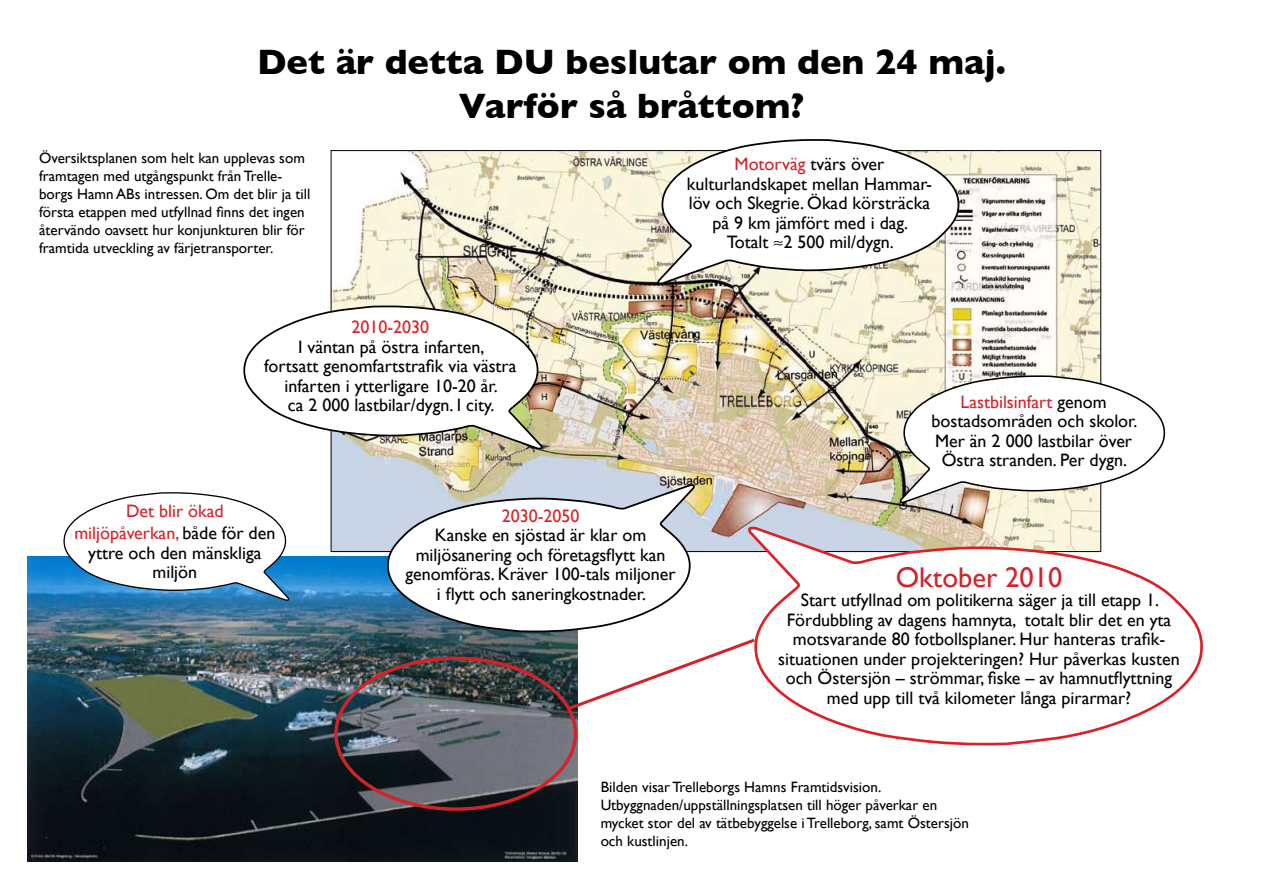
<style>
.page{position:relative;width:1263px;height:893px;background:#fff}
.page>*{position:absolute;margin:0;border:0;box-sizing:border-box;transform-origin:0 0}
.t1{font:700 36px/43.2px "Gill Sans";color:#000;text-align:center}
.t2{font:28.5px "Gill Sans";color:#d2232a}
.t3{font:18px/19.5px "Gill Sans";color:#000;text-align:center}
.t4{font:18px/21.6px "Gill Sans";color:#d2232a;text-align:center}
.t5{font:15px/18px "Gill Sans";color:#000}
.s1{color:#d2232a}
.s2{color:#000}
</style>
<div class="page">
<img style="left:27px;top:556px;width:550px;height:306px">
<img style="left:333px;top:152px;width:766px;height:398px">
<svg style="left:656px;top:139px;width:304px;height:146px"></svg>
<svg style="left:899px;top:375px;width:267px;height:129px"></svg>
<svg style="left:243px;top:305px;width:300px;height:146px"></svg>
<svg style="left:758px;top:525px;width:445px;height:221px"></svg>
<svg style="left:388px;top:485px;width:370px;height:228px"></svg>
<svg style="left:63px;top:492px;width:227px;height:110px"></svg>
<h1 class="t1" style="left:257px;top:40px;width:750px">Det är detta DU beslutar om den 24 maj.<br>Varför så bråttom?</h1>
<p class="t5" style="left:39px;top:149px;width:273px">Översiktsplanen som helt kan upplevas som framtagen med utgångspunkt från Trelle&shy;borgs Hamn ABs intressen. Om det blir ja till första etappen med utfyllnad finns det ingen återvändo oavsett hur konjunkturen blir för framtida utveckling av färjetransporter.</p>
<p class="t3" style="left:687px;top:154px;width:246px"><span class="s1">Motorväg</span> tvärs över kulturlandskapet mellan Hammar&shy;löv och Skegrie. Ökad körsträcka på 9 km jämfört med i dag.<br>Totalt ≈2 500 mil/dygn.</p>
<p class="t4" style="left:351px;top:316px;width:79px">2010-2030</p>
<p class="t3" style="left:264px;top:337px;width:254px">I väntan på östra infarten,<br>fortsatt genomfartstrafik via västra infarten i ytterligare 10-20 år.<br>ca 2 000 lastbilar/dygn. I city.</p>
<p class="t4" style="left:74px;top:500px;width:202px">Det blir ökad miljöpåverkan, <span class="s2">både för den</span></p>
<p class="t3" style="left:88px;top:542px;width:175px">yttre och den mänskliga miljön</p>
<p class="t4" style="left:502px;top:504px;width:79px">2030-2050</p>
<p class="t3" style="left:405px;top:525px;width:272px">Kanske en sjöstad är klar om miljösanering och företagsflytt kan genomföras. Kräver 100-tals miljoner i flytt och saneringkostnader.</p>
<p class="t3" style="left:931px;top:392px;width:207px"><span class="s1">Lastbilsinfart</span> genom bostadsområden och skolor.<br>Mer än 2 000 lastbilar över<br>Östra stranden. Per dygn.</p>
<h2 class="t2" style="left:896px;top:560px;width:168px">Oktober 2010</h2>
<p class="t3" style="left:778px;top:590px;width:403px">Start utfyllnad om politikerna säger ja till etapp 1.<br>Fördubbling av dagens hamnyta, totalt blir det en yta motsvarande 80 fotbollsplaner. Hur hanteras trafik&shy;situationen under projekteringen? Hur påverkas kusten och Östersjön – strömmar, fiske – av hamnutflyttning med upp till två kilometer långa pirarmar?</p>
<p class="t5" style="left:601px;top:778px;width:370px">Bilden visar Trelleborgs Hamns Framtidsvision.<br>Utbyggnaden/uppställningsplatsen till höger påverkar en mycket stor del av tätbebyggelse i Trelleborg, samt Östersjön och kustlinjen.</p>
</div>
